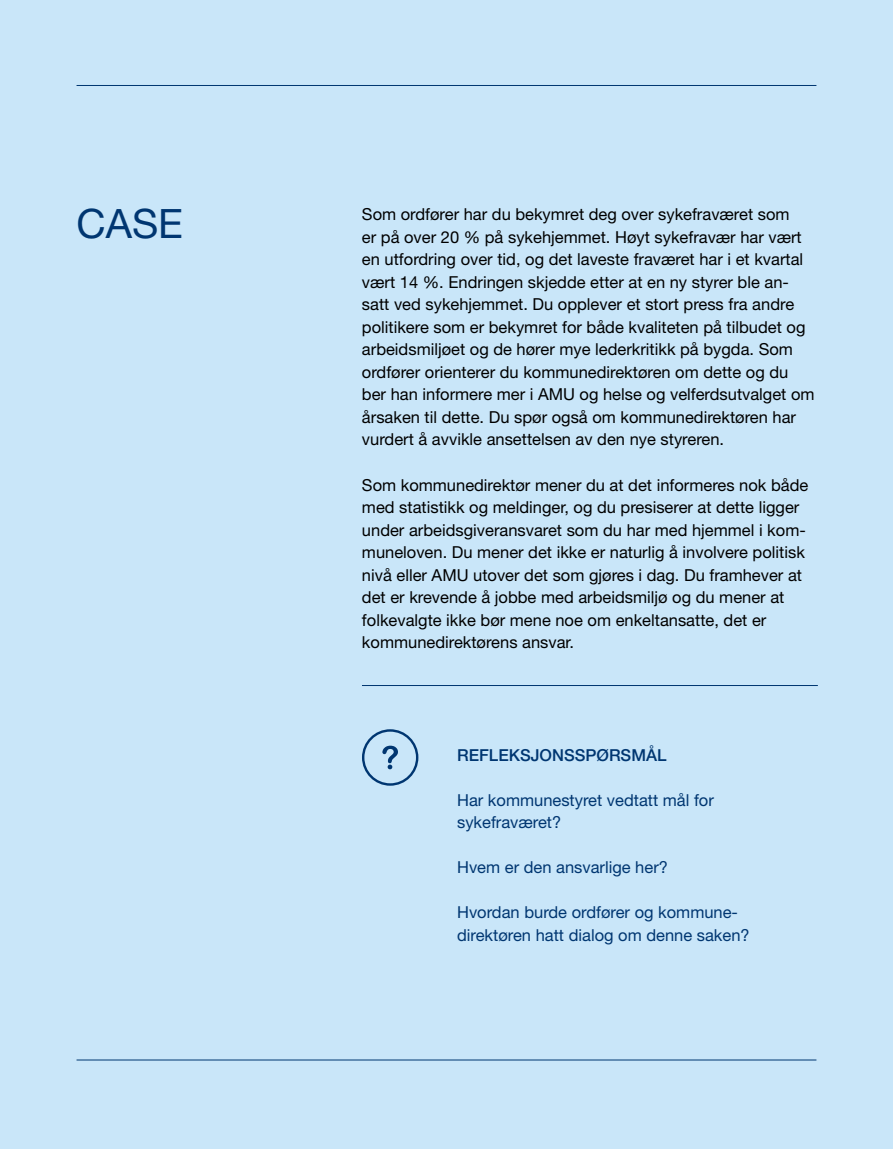
<style>
.page{position:relative;width:893px;height:1149px;background:#fff}
.page>*{position:absolute;margin:0;border:0;box-sizing:border-box;transform-origin:0 0}
.t1{font:40.5px "Helvetica Neue LT Pro";color:#003671}
.t2{font:16.5px/22.5px "Helvetica Neue LT Pro";color:#000}
.t3{font:16.5px/22.5px "Helvetica Neue LT Pro";color:#003671}
.t4{font:500 16.5px "Helvetica Neue LT Pro";color:#003671}
</style>
<div class="page">
<div style="left:0;top:0;width:893px;height:1148px;background:#c9e6f9"></div>
<hr style="left:77px;top:85px;width:739px;height:1px;background:#003671">
<hr style="left:77px;top:1059px;width:739px;height:1px;background:#003671">
<hr style="left:362px;top:685px;width:456px;height:1px;background:#003671">
<svg style="left:362px;top:729px;width:56px;height:56px"></svg>
<h1 class="t1" style="left:77px;top:198px;width:108px">CASE</h1>
<p class="t2" style="left:362px;top:203px;width:454px">Som ordfører har du bekymret deg over sykefraværet som<br>er på over 20 % på sykehjemmet. Høyt sykefravær har vært en utfordring over tid, og det laveste fraværet har i et kvartal vært 14 %. Endringen skjedde etter at en ny styrer ble an&shy;satt ved sykehjemmet. Du opplever et stort press fra andre politikere som er bekymret for både kvaliteten på tilbudet og arbeidsmiljøet og de hører mye lederkritikk på bygda. Som ordfører orienterer du kommunedirektøren om dette og du ber han informere mer i AMU og helse og velferdsutvalget om årsaken til dette. Du spør også om kommunedirektøren har vurdert å avvikle ansettelsen av den nye styreren.</p>
<p class="t2" style="left:362px;top:473px;width:448px">Som kommunedirektør mener du at det informeres nok både med statistikk og meldinger, og du presiserer at dette ligger under arbeidsgiveransvaret som du har med hjemmel i kom&shy;muneloven. Du mener det ikke er naturlig å involvere politisk nivå eller AMU utover det som gjøres i dag. Du framhever at det er krevende å jobbe med arbeidsmiljø og du mener at folkevalgte ikke bør mene noe om enkeltansatte, det er kommunedirektørens ansvar.</p>
<p class="t4" style="left:457px;top:744px;width:211px">REFLEKSJONSSPØRSMÅL</p>
<p class="t3" style="left:457px;top:788px;width:258px">Har kommunestyret vedtatt mål for sykefraværet?</p>
<p class="t3" style="left:457px;top:855px;width:212px">Hvem er den ansvarlige her?</p>
<p class="t3" style="left:457px;top:900px;width:294px">Hvordan burde ordfører og kommune&shy;direktøren hatt dialog om denne saken?</p>
</div>
